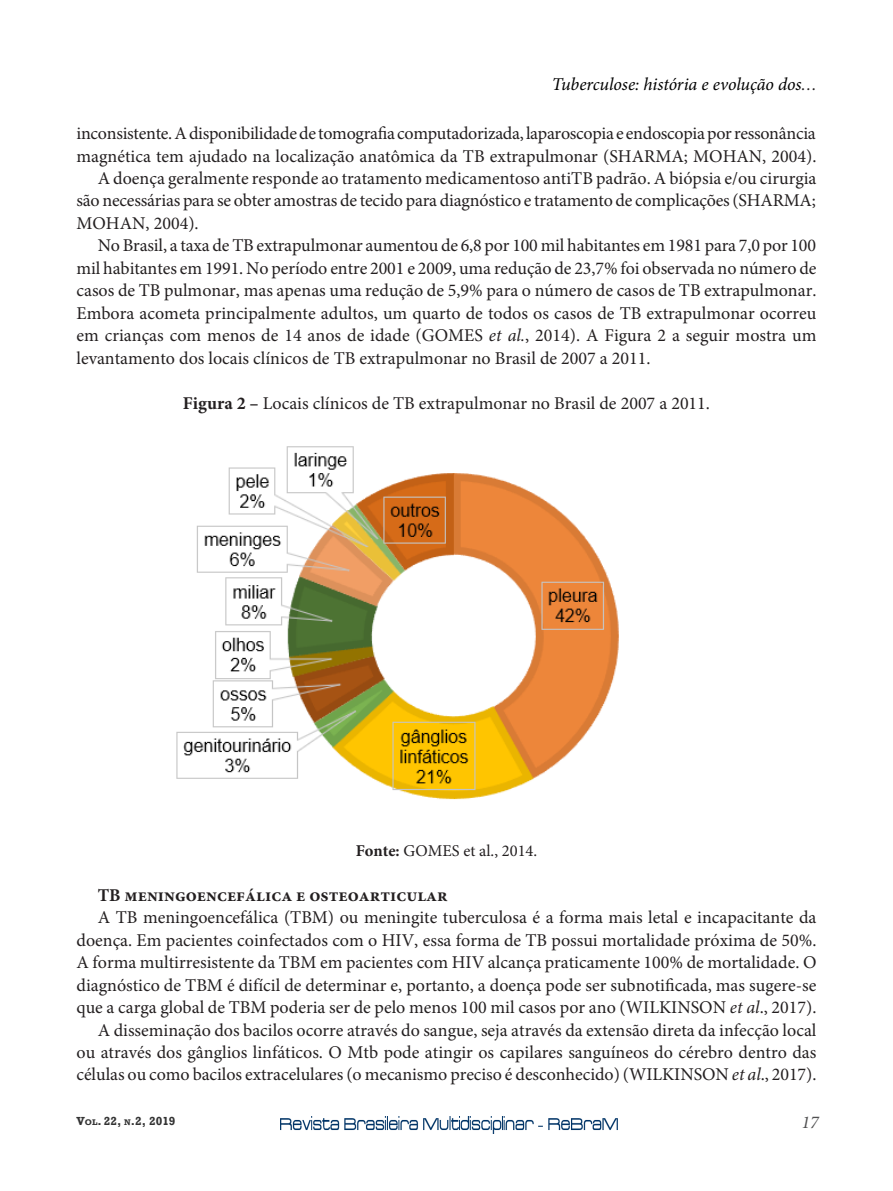
<style>
.page{position:relative;width:893px;height:1191px;background:#fff}
.page>*{position:absolute;margin:0;border:0;box-sizing:border-box;transform-origin:0 0}
.Corpo_do_texto{font:18px/22.5px "Minion Pro";color:#231f20;text-align:justify}
.t1{font:italic 18px "Minion Pro";letter-spacing:-.005em;color:#000}
.Corpo_do_texto-2{font:700 18px "Minion Pro";color:#231f20}
.t2{font:italic 18px "Minion Pro";color:#4f4f50}
.Corpo_do_texto-3{font:16.5px "Minion Pro";color:#231f20}
.t3{font:700 12px "Rockwell";color:#333}
.s1{color:#231f20}
.s2{font-style:italic}
.s3{font-weight:700}
.s4{font-size:8.4px}
</style>
<div class="page">
<img style="left:280px;top:1116px;width:338px;height:17px">
<img style="left:176px;top:446px;width:443px;height:354px">
<p class="t1" style="left:552px;top:72px;width:266px">Tuberculose: história e evolução dos<span class="s1">...</span></p>
<p class="Corpo_do_texto" style="left:77px;top:122px;width:741px">inconsistente. A disponibilidade de tomografia computadorizada, laparoscopia e endoscopia por ressonância magnética tem ajudado na localização anatômica da TB extrapulmonar (SHARMA; MOHAN, 2004).</p>
<p class="Corpo_do_texto" style="left:77px;top:167px;width:741px;text-indent:21px">A doença geralmente responde ao tratamento medicamentoso antiTB padrão. A biópsia e/ou cirurgia são necessárias para se obter amostras de tecido para diagnóstico e tratamento de complicações (SHARMA; MOHAN, 2004).</p>
<p class="Corpo_do_texto" style="left:77px;top:234px;width:742px;text-indent:21px">No Brasil, a taxa de TB extrapulmonar aumentou de 6,8 por 100 mil habitantes em 1981 para 7,0 por 100 mil habitantes em 1991. No período entre 2001 e 2009, uma redução de 23,7% foi observada no número de casos de TB pulmonar, mas apenas uma redução de 5,9% para o número de casos de TB extrapulmonar.<br>Embora acometa principalmente adultos, um quarto de todos os casos de TB extrapulmonar ocorreu em crianças com menos de 14 anos de idade (GOMES <span class="s2">et al.</span>, 2014). A Figura 2 a seguir mostra um levantamento dos locais clínicos de TB extrapulmonar no Brasil de 2007 a 2011.</p>
<p class="Corpo_do_texto" style="left:183px;top:392px;width:529px"><span class="s3">Figura 2 –</span> Locais clínicos de TB extrapulmonar no Brasil de 2007 a 2011.</p>
<p class="Corpo_do_texto-3" style="left:356px;top:839px;width:183px"><span class="s3">Fonte:</span> GOMES et al., 2014.</p>
<p class="Corpo_do_texto-2" style="left:98px;top:882px;width:352px">TB meningoencefálica e osteoarticular</p>
<p class="Corpo_do_texto" style="left:77px;top:906px;width:742px;text-indent:21px">A TB meningoencefálica (TBM) ou meningite tuberculosa é a forma mais letal e incapacitante da doença. Em pacientes coinfectados com o HIV, essa forma de TB possui mortalidade próxima de 50%.<br>A forma multirresistente da TBM em pacientes com HIV alcança praticamente 100% de mortalidade. O diagnóstico de TBM é difícil de determinar e, portanto, a doença pode ser subnotificada, mas sugere-se que a carga global de TBM poderia ser de pelo menos 100 mil casos por ano (WILKINSON <span class="s2">et al</span>., 2017).</p>
<p class="Corpo_do_texto" style="left:77px;top:1018px;width:741px;text-indent:21px">A disseminação dos bacilos ocorre através do sangue, seja através da extensão direta da infecção local ou através dos gânglios linfáticos. O Mtb pode atingir os capilares sanguíneos do cérebro dentro das células ou como bacilos extracelulares (o mecanismo preciso é desconhecido) (WILKINSON <span class="s2">et al</span>., 2017).</p>
<p class="t3" style="left:76px;top:1113px;width:101px">V<span class="s4">ol</span>. 22, <span class="s4">n</span>.2, 2019</p>
<p class="t2" style="left:802px;top:1110px;width:19px">17</p>
</div>
